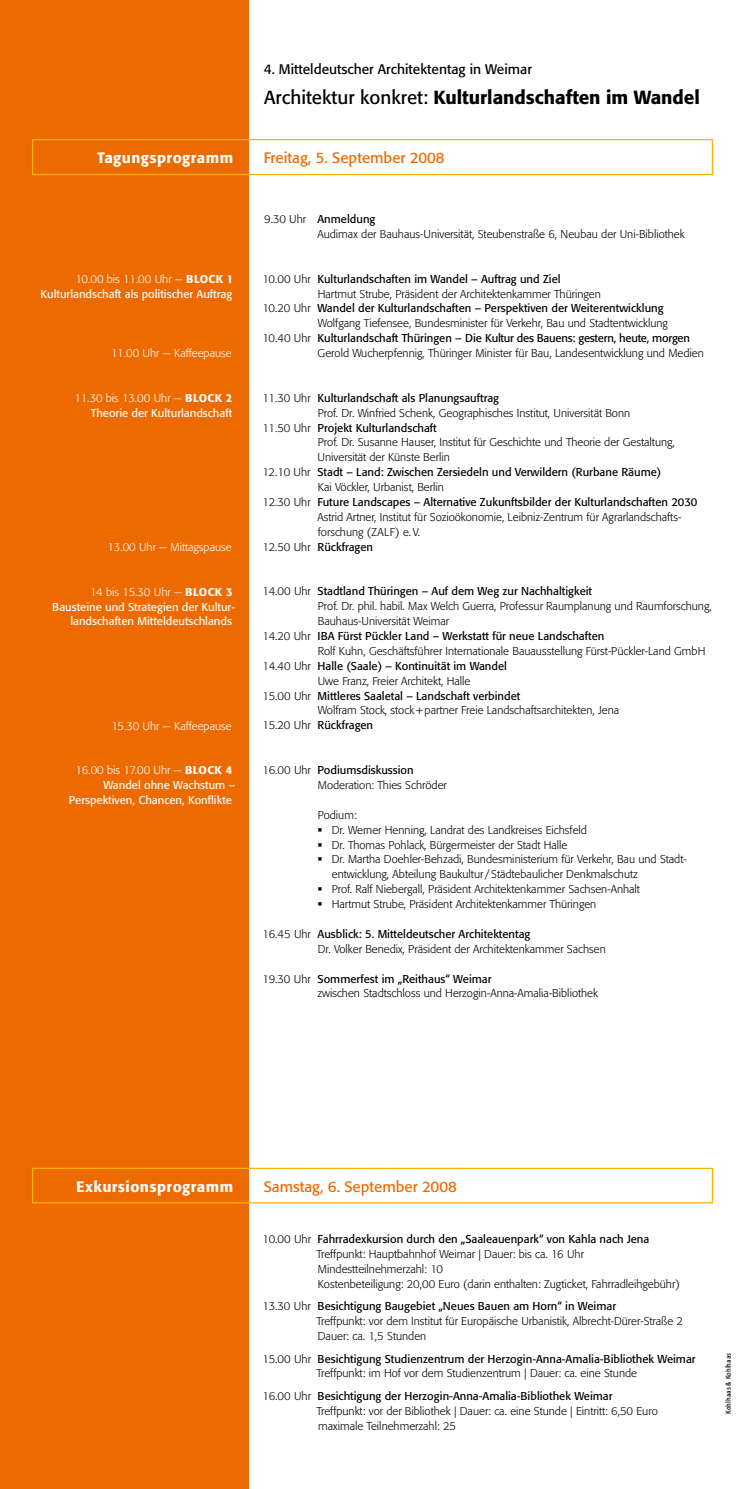
<style>
.page{position:relative;width:745px;height:1489px;background:#fff}
.page>*{position:absolute;margin:0;border:0;box-sizing:border-box;transform-origin:0 0}
.t1{font:500 18.75px "Formata";color:#000}
.t2{font:15px "Formata";color:#ed6a00}
.t3{font:500 15px "Formata";letter-spacing:.03em;color:#fff}
.t4{font:13.75px "Formata";color:#000}
.t5{font:300 11.25px/14.9px "Formata";color:#000}
.t6{font:11.25px/14.9px "Formata";color:#000;text-align:center}
.t7{font:11.25px/14.9px "Formata";color:#fff;text-align:right}
.t8{font:11.25px "Formata";letter-spacing:-.02em;color:#000}
.t9{font:300 11.25px "Formata";color:#fff}
.t10{font:7.5px "Info Text";letter-spacing:-.005em;color:#000}
.s1{font-weight:400}
.s2{font-weight:300}
.s3{font-weight:500}
</style>
<div class="page">
<div style="left:0;top:0;width:248px;height:1488px;background:#ed6a00"></div>
<div style="left:32px;top:1167px;width:680px;height:36px;border:1px solid #fab300"></div>
<div style="left:32px;top:139px;width:680px;height:36px;border:1px solid #fab300"></div>
<p class="t4" style="left:263px;top:61px;width:269px">4. Mitteldeutscher Architektentag in Weimar</p>
<h1 class="t1" style="left:264px;top:86px;width:437px"><span class="s1">Architektur konkret:</span> Kulturlandschaften im Wandel</h1>
<h2 class="t3" style="left:97px;top:148px;width:137px">Tagungsprogramm</h2>
<h2 class="t2" style="left:263px;top:149px;width:182px">Freitag, 5. September 2008</h2>
<p class="t7" style="left:41px;top:271px;width:194px"><span class="s2">10.00 bis 11.00 Uhr —</span> <span class="s3">Block 1<br></span>Kulturlandschaft als politischer Auftrag</p>
<p class="t9" style="left:111px;top:347px;width:122px">11.00 Uhr — Kaffeepause</p>
<p class="t7" style="left:75px;top:390px;width:159px"><span class="s2">11.30 bis 13.00 Uhr —</span> <span class="s3">Block 2<br></span>Theorie der Kulturlandschaft</p>
<p class="t9" style="left:108px;top:540px;width:126px">13.00 Uhr — Mittagspause</p>
<p class="t7" style="left:52px;top:584px;width:184px"><span class="s2">14 bis 15.30 Uhr —</span> <span class="s3">Block 3<br></span>Bausteine und Strategien der Kultur&shy;landschaften Mitteldeutschlands</p>
<p class="t9" style="left:111px;top:719px;width:122px">15.30 Uhr — Kaffeepause</p>
<p class="t7" style="left:69px;top:763px;width:168px"><span class="s2">16.00 bis 17.00 Uhr —</span> <span class="s3">Block 4<br></span>Wandel ohne Wachstum –<br>Perspektiven, Chancen, Konflikte</p>
<p class="t5" style="left:317px;top:212px;width:368px;text-indent:-53px">9.30 Uhr <span class="s1">Anmeldung<br></span>Audimax der Bauhaus-Universität, Steubenstraße 6, Neubau der Uni-Bibliothek</p>
<p class="t6" style="left:262px;top:271px;width:299px"><span class="s2">10.00 Uhr</span> Kulturlandschaften im Wandel – Auftrag und Ziel</p>
<p class="t5" style="left:317px;top:286px;width:284px">Hartmut Strube, Präsident der Architektenkammer Thüringen</p>
<p class="t6" style="left:262px;top:301px;width:402px"><span class="s2">10.20 Uhr</span> Wandel der Kulturlandschaften – Perspektiven der Weiterentwicklung</p>
<p class="t5" style="left:317px;top:316px;width:351px">Wolfgang Tiefensee, Bundesminister für Verkehr, Bau und Stadtentwicklung</p>
<p class="t8" style="left:262px;top:331px;width:429px"><span class="s2">10.40 Uhr</span> Kulturlandschaft Thüringen – Die Kultur des Bauens: gestern, heute, morgen</p>
<p class="t5" style="left:317px;top:346px;width:387px">Gerold Wucherpfennig, Thüringer Minister für Bau, Landesentwicklung und Medien</p>
<p class="t6" style="left:262px;top:390px;width:238px"><span class="s2">11.30 Uhr</span> Kulturlandschaft als Planungsauftrag</p>
<p class="t5" style="left:317px;top:405px;width:314px">Prof. Dr. Winfried Schenk, Geographisches Institut, Universität Bonn</p>
<p class="t6" style="left:262px;top:420px;width:175px"><span class="s2">11.50 Uhr</span> Projekt Kulturlandschaft</p>
<p class="t5" style="left:317px;top:435px;width:358px">Prof. Dr. Susanne Hauser, Institut für Geschichte und Theorie der Gestaltung,</p>
<p class="t5" style="left:317px;top:450px;width:134px">Universität der Künste Berlin</p>
<p class="t6" style="left:262px;top:465px;width:400px"><span class="s2">12.10 Uhr</span> Stadt – Land: Zwischen Zersiedeln und Verwildern (Rurbane Räume)</p>
<p class="t5" style="left:317px;top:480px;width:127px">Kai Vöckler, Urbanist, Berlin</p>
<p class="t6" style="left:262px;top:494px;width:436px"><span class="s2">12.30 Uhr</span> Future Landscapes – Alternative Zukunftsbilder der Kulturlandschaften 2030</p>
<p class="t5" style="left:317px;top:509px;width:365px">Astrid Artner, Institut für Sozioökonomie, Leibniz-Zentrum für Agrarlandschafts-</p>
<p class="t5" style="left:318px;top:524px;width:104px">forschung (ZALF) e.V.</p>
<p class="t6" style="left:262px;top:539px;width:112px"><span class="s2">12.50 Uhr</span> Rückfragen</p>
<p class="t6" style="left:262px;top:584px;width:331px"><span class="s2">14.00 Uhr</span> Stadtland Thüringen – Auf dem Weg zur Nachhaltigkeit</p>
<p class="t5" style="left:317px;top:599px;width:395px">Prof. Dr. phil. habil. Max Welch Guerra, Professur Raumplanung und Raumforschung,</p>
<p class="t5" style="left:317px;top:614px;width:133px">Bauhaus-Universität Weimar</p>
<p class="t6" style="left:262px;top:628px;width:343px"><span class="s2">14.20 Uhr</span> IBA Fürst Pückler Land – Werkstatt für neue Landschaften</p>
<p class="t5" style="left:317px;top:643px;width:389px">Rolf Kuhn, Geschäftsführer Internationale Bauausstellung Fürst-Pückler-Land GmbH</p>
<p class="t6" style="left:262px;top:658px;width:246px"><span class="s2">14.40 Uhr</span> Halle (Saale) – Kontinuität im Wandel</p>
<p class="t5" style="left:317px;top:673px;width:154px">Uwe Franz, Freier Architekt, Halle</p>
<p class="t6" style="left:262px;top:688px;width:259px"><span class="s2">15.00 Uhr</span> Mittleres Saaletal – Landschaft verbindet</p>
<p class="t5" style="left:317px;top:703px;width:303px">Wolfram Stock, stock+partner Freie Landschaftsarchitekten, Jena</p>
<p class="t6" style="left:262px;top:718px;width:112px"><span class="s2">15.20 Uhr</span> Rückfragen</p>
<p class="t5" style="left:318px;top:762px;width:130px;text-indent:-55px">16.00 Uhr <span class="s1">Podiumsdiskussion<br></span>Moderation: Thies Schröder</p>
<p class="t5" style="left:331px;top:807px;width:356px;text-indent:-14px">Podium:<br>Dr. Werner Henning, Landrat des Landkreises Eichsfeld<br>Dr. Thomas Pohlack, Bürgermeister der Stadt Halle<br>Dr. Martha Doehler-Behzadi, Bundesministerium für Verkehr, Bau und Stadt&shy;entwicklung, Abteilung Baukultur /Städtebaulicher Denkmalschutz<br>Prof. Ralf Niebergall, Präsident Architektenkammer Sachsen-Anhalt<br>Hartmut Strube, Präsident Architektenkammer Thüringen</p>
<p class="t5" style="left:318px;top:926px;width:289px;text-indent:-55px">16.45 Uhr <span class="s1">Ausblick: 5. Mitteldeutscher Architektentag<br></span>Dr. Volker Benedix, Präsident der Architektenkammer Sachsen</p>
<p class="t5" style="left:317px;top:971px;width:282px;text-indent:-55px">19.30 Uhr <span class="s1">Sommerfest im „Reithaus“ Weimar<br></span>zwischen Stadtschloss und Herzogin-Anna-Amalia-Bibliothek</p>
<h2 class="t3" style="left:76px;top:1176px;width:158px">Exkursionsprogramm</h2>
<h2 class="t2" style="left:263px;top:1176px;width:194px">Samstag, 6. September 2008</h2>
<p class="t5" style="left:316px;top:1231px;width:364px;text-indent:-54px">10.00 Uhr <span class="s1">Fahrradexkursion durch den „Saaleauenpark“ von Kahla nach Jena </span>Treffpunkt: Hauptbahnhof Weimar | Dauer: bis ca. 16 Uhr Mindestteilnehmerzahl: 10<br>Kostenbeteiligung: 20,00 Euro (darin enthalten: Zugticket, Fahrradleihgebühr)</p>
<p class="t5" style="left:316px;top:1298px;width:368px;text-indent:-54px">13.30 Uhr <span class="s1">Besichtigung Baugebiet „Neues Bauen am Horn“ in Weimar<br></span>Treffpunkt: vor dem Institut für Europäische Urbanistik, Albrecht-Dürer-Straße 2<br>Dauer: ca. 1,5 Stunden</p>
<p class="t6" style="left:262px;top:1350px;width:434px"><span class="s2">15.00 Uhr</span> Besichtigung Studienzentrum der Herzogin-Anna-Amalia-Bibliothek Weimar<br><span class="s2">Treffpunkt: im Hof vor dem Studienzentrum | Dauer: ca. eine Stunde</span></p>
<p class="t5" style="left:316px;top:1388px;width:342px;text-indent:-54px">16.00 Uhr <span class="s1">Besichtigung der Herzogin-Anna-Amalia-Bibliothek Weimar<br></span>Treffpunkt: vor der Bibliothek | Dauer: ca. eine Stunde | Eintritt: 6,50 Euro maximale Teilnehmerzahl: 25</p>
<p class="t10" style="left:723px;top:1413px;width:63px;rotate:-90deg">Kohlhaas &amp; Kohlhaas</p>
</div>
